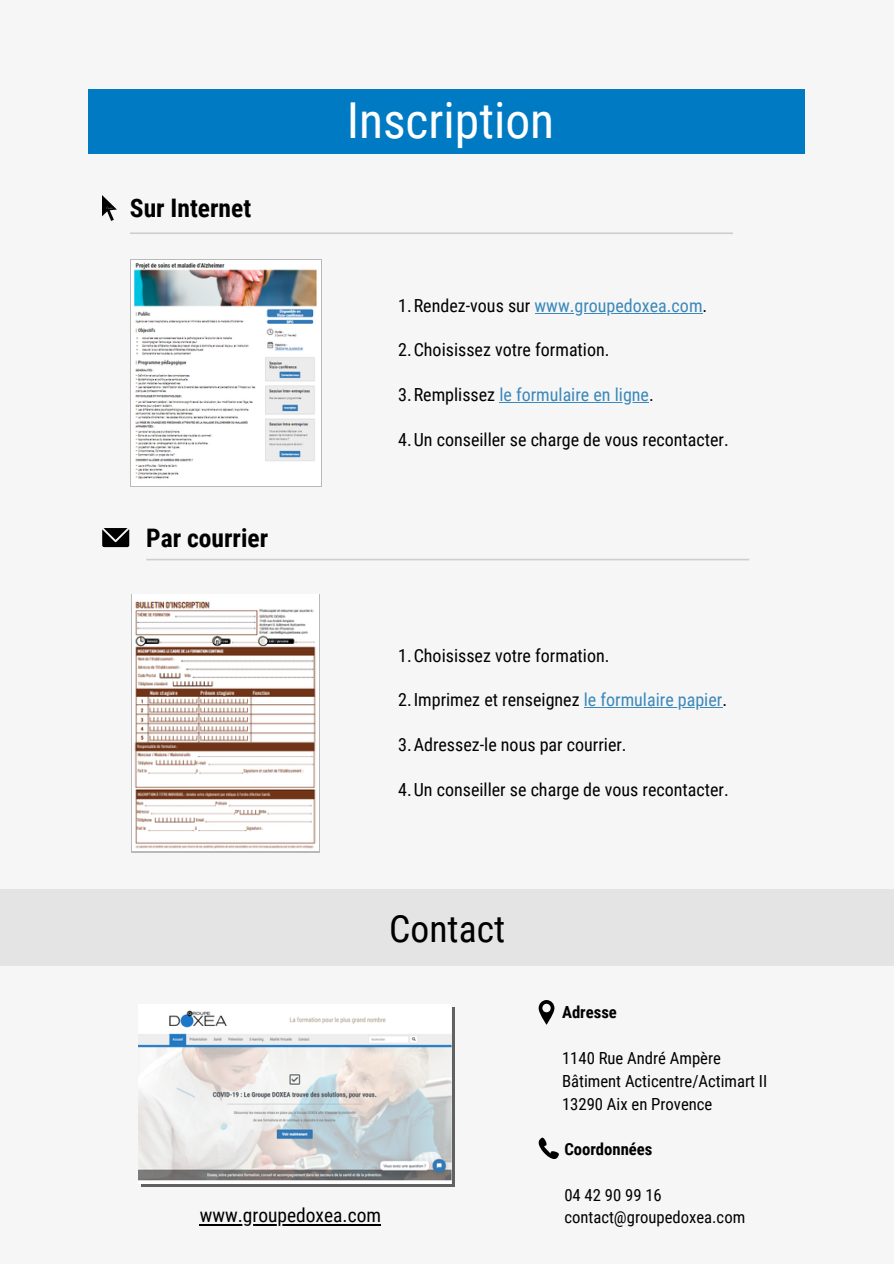
<style>
.page{position:relative;width:894px;height:1264px;background:#fff}
.page>*{position:absolute;margin:0;border:0;box-sizing:border-box;transform-origin:0 0}
.t1{font:49.5px "Roboto Condensed";color:#fff}
.t2{font:37.5px "Roboto Condensed";color:#000}
.t3{font:700 25.5px "Roboto Condensed";color:#000}
.t4{font:19.5px "Roboto Condensed";color:#000}
.t5{font:18px "Roboto Condensed";color:#000}
.t6{font:18px "Roboto Condensed";color:#3b88ba}
.t7{font:16.65px/22.8px "Roboto Condensed";color:#000}
.t8{font:700 16.65px "Roboto Condensed";color:#000}
.s1{color:#000}
.s2{color:#3b88ba}
</style>
<div class="page">
<div style="left:0;top:0;width:893px;height:891px;background:#f6f6f6"></div>
<div style="left:0;top:966px;width:893px;height:297px;background:#f6f6f6"></div>
<svg style="left:141px;top:1007px;width:313px;height:179px"></svg>
<img style="left:138px;top:1007px;width:313px;height:176px">
<svg style="left:130px;top:232px;width:602px;height:2px"></svg>
<img style="left:134px;top:262px;width:183px;height:217px">
<div style="left:131px;top:593px;width:189px;height:259px;background:#fff"></div>
<img style="left:134px;top:601px;width:182px;height:248px">
<img style="left:102px;top:195px;width:15px;height:25px">
<svg style="left:102px;top:528px;width:27px;height:19px"></svg>
<svg style="left:538px;top:1000px;width:16px;height:24px"></svg>
<svg style="left:538px;top:1137px;width:20px;height:21px"></svg>
<div style="left:89px;top:89px;width:715px;height:64px;background:#007ac3"></div>
<svg style="left:146px;top:559px;width:603px;height:1px"></svg>
<div style="left:0;top:889px;width:893px;height:77px;background:#e4e4e4"></div>
<hr style="left:534px;top:312px;width:168px;height:1px;background:#3b88ba">
<hr style="left:499px;top:402px;width:150px;height:1px;background:#3b88ba">
<hr style="left:583px;top:707px;width:139px;height:1px;background:#3b88ba">
<hr style="left:200px;top:1223px;width:181px;height:2px;background:#000">
<h3 class="t3" style="left:130px;top:193px;width:123px">Sur Internet</h3>
<h3 class="t3" style="left:146px;top:523px;width:123px">Par courrier</h3>
<h1 class="t1" style="left:346px;top:92px;width:209px">Inscription</h1>
<p class="t6" style="left:398px;top:295px;width:310px"><span class="s1">1.Rendez-vous sur</span> www.groupedoxea.com<span class="s1">.</span></p>
<p class="t5" style="left:398px;top:340px;width:213px">2.Choisissez votre formation.</p>
<p class="t6" style="left:398px;top:384px;width:257px"><span class="s1">3.Remplissez</span> le formulaire en ligne<span class="s1">.</span></p>
<p class="t5" style="left:398px;top:429px;width:332px">4.Un conseiller se charge de vous recontacter.</p>
<p class="t5" style="left:398px;top:645px;width:213px">1.Choisissez votre formation.</p>
<p class="t5" style="left:398px;top:689px;width:330px">2.Imprimez et renseignez <span class="s2">le formulaire papier</span>.</p>
<p class="t5" style="left:398px;top:734px;width:230px">3.Adressez-le nous par courrier.</p>
<p class="t5" style="left:398px;top:779px;width:332px">4.Un conseiller se charge de vous recontacter.</p>
<h2 class="t2" style="left:389px;top:906px;width:117px">Contact</h2>
<p class="t8" style="left:562px;top:1003px;width:56px">Adresse</p>
<p class="t7" style="left:562px;top:1046px;width:207px">1140 Rue André Ampère<br>Bâtiment Acticentre/Actimart II<br>13290 Aix en Provence</p>
<p class="t4" style="left:200px;top:1203px;width:183px">www.groupedoxea.com</p>
<p class="t8" style="left:564px;top:1139px;width:90px">Coordonnées</p>
<p class="t7" style="left:564px;top:1183px;width:182px">04 42 90 99 16 contact@groupedoxea.com</p>
</div>
